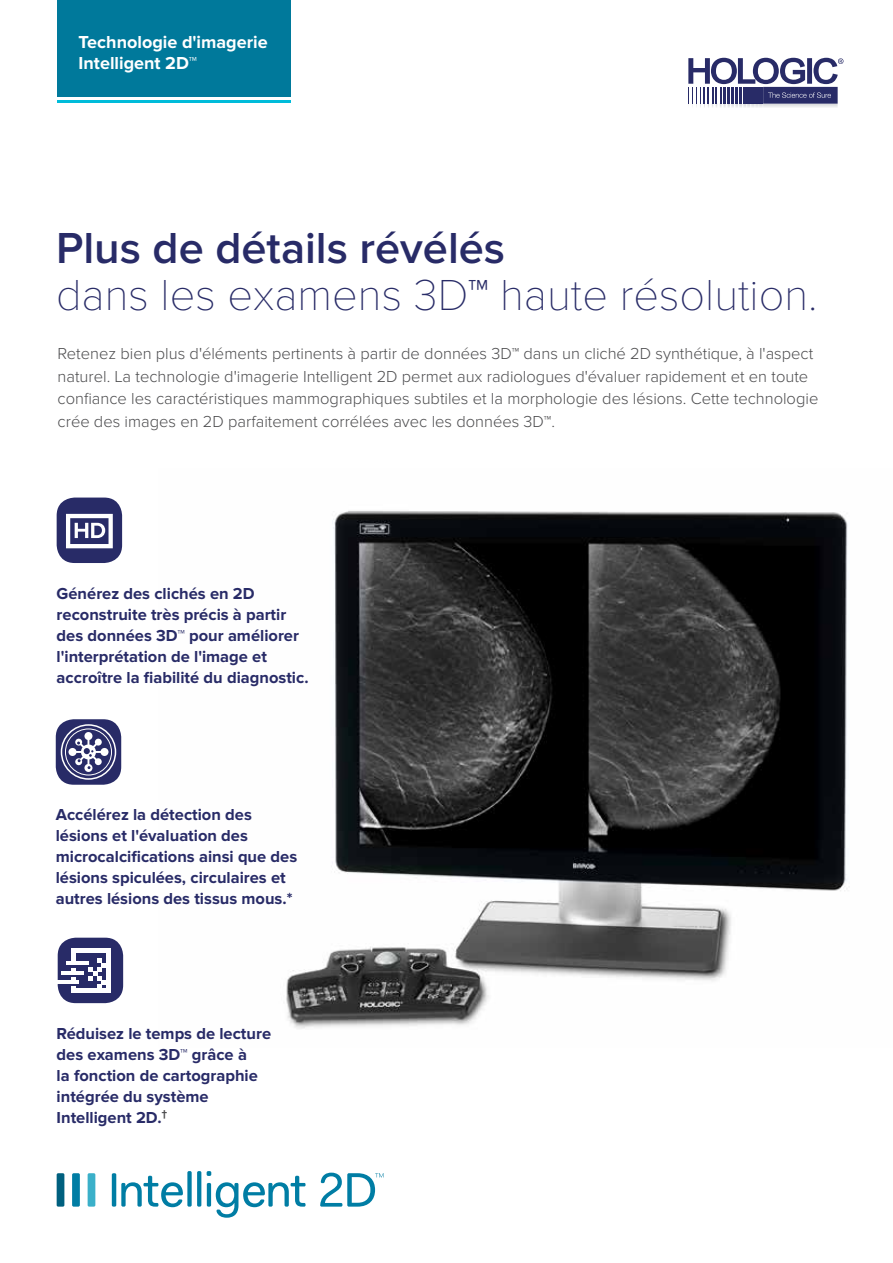
<style>
.page{position:relative;width:893px;height:1263px;background:#fff}
.page>*{position:absolute;margin:0;border:0;box-sizing:border-box;transform-origin:0 0}
.t1{font:100 45px "Proxima Nova T";color:#282b67}
.t2{font:600 45px "Proxima Nova";color:#282b67}
.t3{font:700 18px/21px "Proxima Nova";color:#fff}
.t4{font:700 16.5px/21px "Proxima Nova";color:#282b67}
.t5{font:300 16.5px/22.5px "Proxima Nova";color:#4d4d4f}
</style>
<div class="page">
<img style="left:286px;top:511px;width:562px;height:518px">
<svg style="left:688px;top:58px;width:155px;height:49px"></svg>
<div style="left:57px;top:0;width:233px;height:96px;background:#00799b"></div>
<hr style="left:57px;top:100px;width:233px;height:3px;background:#00bcda">
<hr style="left:112px;top:1173px;width:4px;height:33px;background:#007da4;border-radius:2px">
<svg style="left:121px;top:1176px;width:62px;height:31px"></svg>
<div style="left:187px;top:1171px;width:5px;height:35px;background:#007da4;border-radius:2px"></div>
<svg style="left:197px;top:1171px;width:4px;height:35px"></svg>
<svg style="left:207px;top:1171px;width:99px;height:47px"></svg>
<div style="left:57px;top:1173px;width:7px;height:33px;background:#00607f;border-radius:2px"></div>
<div style="left:72px;top:1173px;width:8px;height:33px;background:#007da4;border-radius:2px"></div>
<div style="left:88px;top:1173px;width:7px;height:33px;background:#3bb0c9;border-radius:2px"></div>
<svg style="left:320px;top:1172px;width:64px;height:34px"></svg>
<div style="left:57px;top:497px;width:65px;height:66px;background:#282b67;border-radius:18px"></div>
<svg style="left:66px;top:514px;width:47px;height:34px"></svg>
<svg style="left:56px;top:719px;width:65px;height:66px;background:#3a3d74"></svg>
<svg style="left:68px;top:732px;width:41px;height:40px"></svg>
<div style="left:65px;top:728px;width:47px;height:47px;border:1px solid #fff;border-radius:50%"></div>
<div style="left:61px;top:724px;width:55px;height:56px;border:2px solid #fff;border-radius:50%"></div>
<div style="left:58px;top:938px;width:65px;height:65px;background:#282b67;border-radius:18px"></div>
<hr style="left:57px;top:981px;width:22px;height:3px;background:#fff">
<hr style="left:62px;top:971px;width:22px;height:3px;background:#fff">
<hr style="left:67px;top:962px;width:22px;height:3px;background:#fff">
<svg style="left:89px;top:959px;width:17px;height:29px"></svg>
<div style="left:71px;top:988px;width:39px;height:5px;background:#fff"></div>
<div style="left:71px;top:948px;width:5px;height:16px;background:#fff"></div>
<hr style="left:106px;top:948px;width:4px;height:45px;background:#fff">
<svg style="left:71px;top:968px;width:5px;height:20px"></svg>
<hr style="left:72px;top:948px;width:38px;height:4px;background:#fff">
<p class="t3" style="left:79px;top:32px;width:191px">Technologie d'imagerie<br>Intelligent 2D™</p>
<h1 class="t2" style="left:56px;top:222px;width:451px">Plus de détails révélés</h1>
<h1 class="t1" style="left:56px;top:269px;width:763px">dans les examens 3D™ haute résolution.</h1>
<p class="t5" style="left:58px;top:342px;width:762px">Retenez bien plus d'éléments pertinents à partir de données 3D™ dans un cliché 2D synthétique, à l'aspect naturel. La technologie d'imagerie Intelligent 2D permet aux radiologues d'évaluer rapidement et en toute confiance les caractéristiques mammographiques subtiles et la morphologie des lésions. Cette technologie crée des images en 2D parfaitement corrélées avec les données 3D™.</p>
<p class="t4" style="left:57px;top:583px;width:253px">Générez des clichés en 2D reconstruite très précis à partir des données 3D™ pour améliorer l'interprétation de l'image et accroître la fiabilité du diagnostic.</p>
<p class="t4" style="left:56px;top:805px;width:243px">Accélérez la détection des lésions et l'évaluation des microcalcifications ainsi que des lésions spiculées, circulaires et autres lésions des tissus mous.*</p>
<p class="t4" style="left:57px;top:1023px;width:216px">Réduisez le temps de lecture des examens 3D™ grâce à<br>la fonction de cartographie intégrée du système<br>Intelligent 2D.<sup>†</sup></p>
</div>
